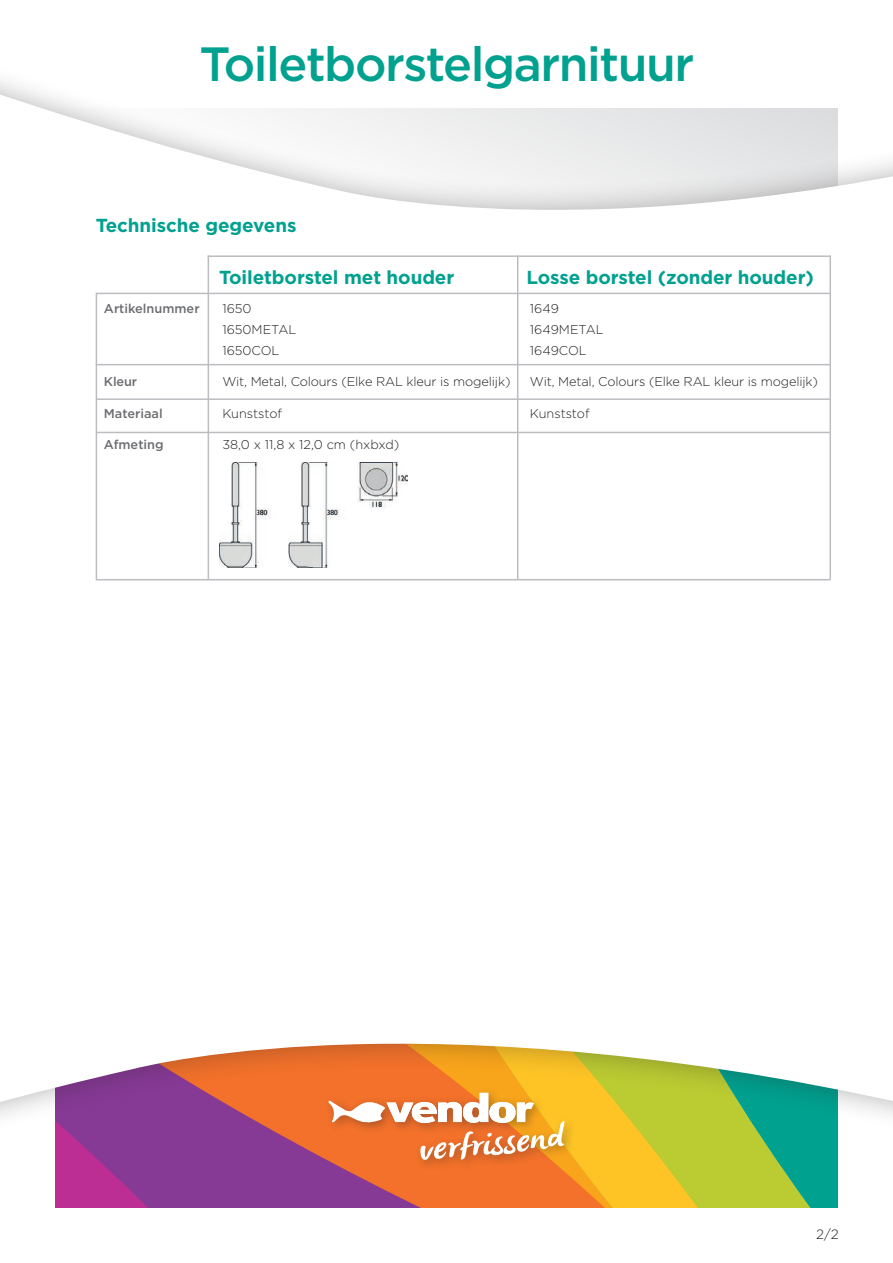
<style>
.page{position:relative;width:893px;height:1263px;background:#fff}
.page>*{position:absolute;margin:0;border:0;box-sizing:border-box;transform-origin:0 0}
.t1{font:500 48px "Gotham";letter-spacing:-.03em;color:#00a18f}
.t2{font:700 18.9px "Gotham";letter-spacing:-.005em;color:#00a18f}
.t3{font:300 13.5px "Gotham";color:#231f20}
.t4{font:300 12.75px "Gotham";letter-spacing:-.01em;color:#231f20}
.t5{font:500 12.75px "Gotham";color:#6c6d70}
</style>
<div class="page">
<svg style="left:0;top:1043px;width:893px;height:165px"></svg>
<svg style="left:0;top:80px;width:893px;height:130px"></svg>
<div style="left:323px;top:1087px;width:253px;height:84px;background:#231f20;opacity:.35"></div>
<svg style="left:328px;top:1093px;width:237px;height:67px"></svg>
<svg style="left:95px;top:291px;width:735px;height:290px"></svg>
<hr style="left:96px;top:398px;width:734px;height:2px;background:#bcbdc0">
<hr style="left:96px;top:364px;width:734px;height:1px;background:#bcbdc0">
<hr style="left:96px;top:432px;width:734px;height:1px;background:#bcbdc0">
<hr style="left:208px;top:255px;width:1px;height:325px;background:#bcbdc0">
<hr style="left:517px;top:255px;width:1px;height:325px;background:#bcbdc0">
<img style="left:219px;top:463px;width:189px;height:104px">
<hr style="left:208px;top:255px;width:622px;height:2px;background:#bcbdc0">
<hr style="left:829px;top:255px;width:2px;height:325px;background:#bcbdc0">
<hr style="left:96px;top:293px;width:734px;height:1px;background:#bcbdc0">
<h1 class="t1" style="left:200px;top:32px;width:496px">Toiletborstelgarnituur</h1>
<h2 class="t2" style="left:96px;top:213px;width:202px">Technische gegevens</h2>
<h2 class="t2" style="left:219px;top:264px;width:237px">Toiletborstel met houder</h2>
<h2 class="t2" style="left:526px;top:264px;width:289px">Losse borstel (zonder houder)</h2>
<p class="t5" style="left:104px;top:300px;width:97px">Artikelnummer</p>
<p class="t4" style="left:222px;top:300px;width:31px">1650</p>
<p class="t4" style="left:530px;top:300px;width:30px">1649</p>
<p class="t4" style="left:222px;top:321px;width:75px">1650METAL</p>
<p class="t4" style="left:530px;top:321px;width:75px">1649METAL</p>
<p class="t4" style="left:222px;top:342px;width:59px">1650COL</p>
<p class="t4" style="left:530px;top:342px;width:58px">1649COL</p>
<p class="t5" style="left:104px;top:373px;width:35px">Kleur</p>
<p class="t4" style="left:222px;top:374px;width:290px">Wit, Metal, Colours (Elke RAL kleur is mogelijk)</p>
<p class="t4" style="left:530px;top:374px;width:290px">Wit, Metal, Colours (Elke RAL kleur is mogelijk)</p>
<p class="t5" style="left:104px;top:405px;width:60px">Materiaal</p>
<p class="t4" style="left:222px;top:405px;width:61px">Kunststof</p>
<p class="t4" style="left:530px;top:405px;width:61px">Kunststof</p>
<p class="t5" style="left:104px;top:436px;width:61px">Afmeting</p>
<p class="t4" style="left:222px;top:437px;width:178px">38,0 x 11,8 x 12,0 cm (hxbxd)</p>
<p class="t3" style="left:816px;top:1225px;width:24px">2/2</p>
</div>
